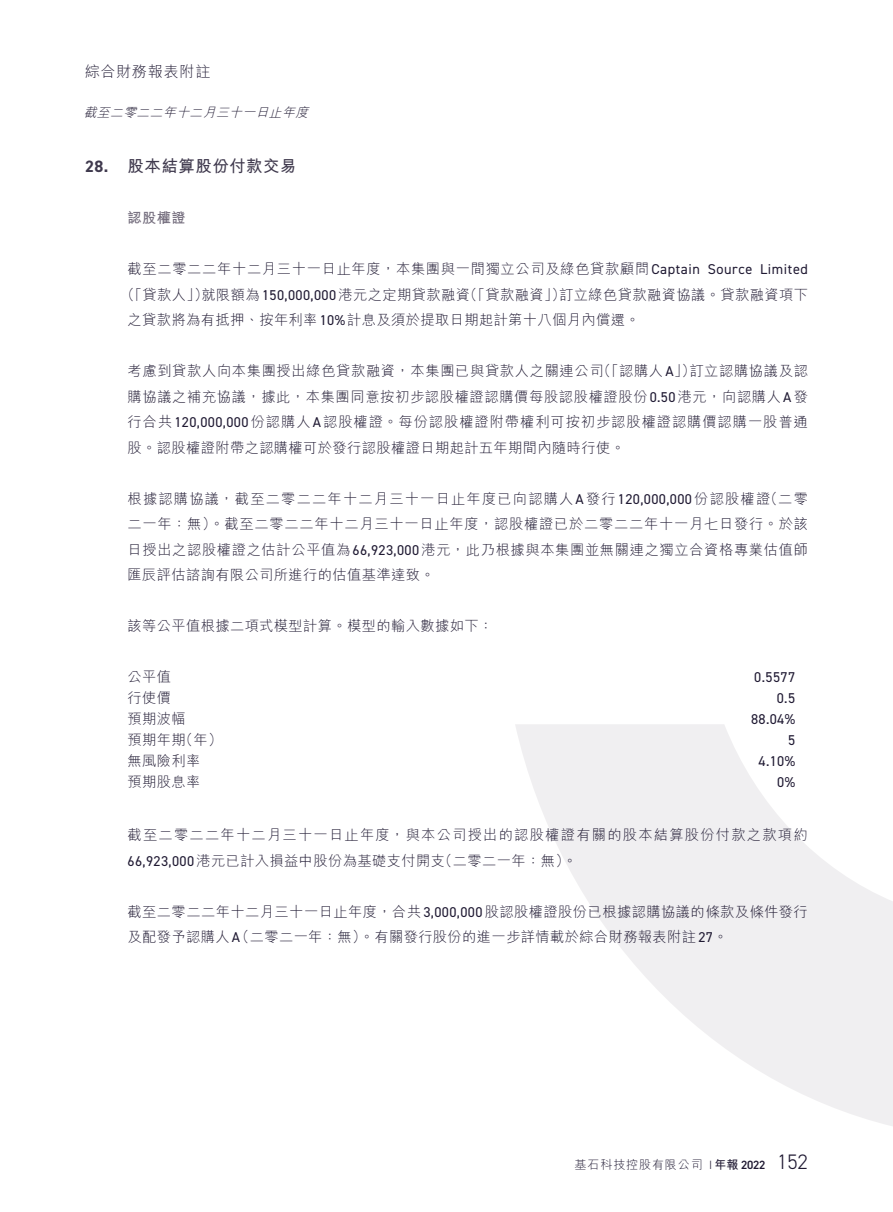
<style>
.page{position:relative;width:893px;height:1212px;background:#fff}
.page>*{position:absolute;margin:0;border:0;box-sizing:border-box;transform-origin:0 0}
.t1{font:700 16.5px "M Hei HK";letter-spacing:.025em;color:#3f394d}
.t2{font:300 15px "M Hei HK";letter-spacing:.055em;color:#201a33}
.t3{font:300 14.25px/25.5px "M Hei HK";letter-spacing:.03em;color:#201a33;text-align:justify}
.t4{font:300 14.25px/25.5px "M Hei HK";letter-spacing:.09em;color:#201a33}
.t5{font:300 14.25px "M Hei HK";letter-spacing:.05em;color:#201a33}
.t6{font:14.25px "DIN2014";letter-spacing:.025em;color:#201a33}
.t7{font:700 14.25px "M Hei HK";color:#746d7d}
.t8{font:italic 300 12.75px "M Hei HK";color:#201a33}
.t9{font:300 12px "M Hei HK";letter-spacing:.075em;color:#201a33}
.s1{font-family:"DIN2014"}
.s2{font-family:"DIN2014";font-weight:400}
.s3{font-weight:700}
.s4{font-family:"DIN2014";font-weight:600}
.s5{font-family:"DIN2014";font-size:21px}
</style>
<div class="page">
<svg style="left:515px;top:724px;width:378px;height:402px;fill:#f0eff1"></svg>
<p class="t2" style="left:85px;top:64px;width:127px">綜合財務報表附註</p>
<p class="t8" style="left:84px;top:106px;width:229px">截至二零二二年十二月三十一日止年度</p>
<p class="t1" style="left:85px;top:154px;width:213px"><span class="s1">28.</span> 股本結算股份付款交易</p>
<p class="t7" style="left:128px;top:207px;width:60px">認股權證</p>
<p class="t5" style="left:128px;top:262px;width:682px">截至二零二二年十二月三十一日止年度，本集團與一間獨立公司及綠色貸款顧問<span class="s2">Captain Source Limited</span></p>
<p class="t3" style="left:120px;top:281px;width:689px">（「貸款人」）就限額為<span class="s2">150,000,000</span>港元之定期貸款融資（「貸款融資」）訂立綠色貸款融資協議。貸款融資項下</p>
<p class="t3" style="left:128px;top:307px;width:514px">之貸款將為有抵押、按年利率<span class="s2">10%</span>計息及須於提取日期起計第十八個月內償還。</p>
<p class="t3" style="left:128px;top:358px;width:682px">考慮到貸款人向本集團授出綠色貸款融資，本集團已與貸款人之關連公司（「認購人<span class="s2">A</span>」）訂立認購協議及認購協議之補充協議，據此，本集團同意按初步認股權證認購價每股認股權證股份<span class="s2">0.50</span>港元，向認購人<span class="s2">A</span>發行合共<span class="s2">120,000,000</span>份認購人<span class="s2">A</span>認股權證。每份認股權證附帶權利可按初步認股權證認購價認購一股普通股。認股權證附帶之認購權可於發行認股權證日期起計五年期間內隨時行使。</p>
<p class="t3" style="left:128px;top:485px;width:682px">根據認購協議，截至二零二二年十二月三十一日止年度已向認購人<span class="s2">A</span>發行<span class="s2">120,000,000</span>份認股權證（二零二一年：無）。截至二零二二年十二月三十一日止年度，認股權證已於二零二二年十一月七日發行。於該日授出之認股權證之估計公平值為<span class="s2">66,923,000</span>港元，此乃根據與本集團並無關連之獨立合資格專業估值師匯辰評估諮詢有限公司所進行的估值基準達致。</p>
<p class="t3" style="left:128px;top:613px;width:367px">該等公平值根據二項式模型計算。模型的輸入數據如下：</p>
<p class="t3" style="left:128px;top:664px;width:45px">公平值</p>
<p class="t6" style="left:754px;top:668px;width:42px">0.5577</p>
<p class="t3" style="left:128px;top:685px;width:45px">行使價</p>
<p class="t6" style="left:777px;top:689px;width:20px">0.5</p>
<p class="t3" style="left:128px;top:706px;width:60px">預期波幅</p>
<p class="t6" style="left:751px;top:710px;width:46px">88.04%</p>
<p class="t3" style="left:128px;top:727px;width:96px">預期年期（年）</p>
<p class="t6" style="left:788px;top:731px;width:9px">5</p>
<p class="t3" style="left:128px;top:748px;width:74px">無風險利率</p>
<p class="t6" style="left:758px;top:752px;width:38px">4.10%</p>
<p class="t3" style="left:128px;top:769px;width:74px">預期股息率</p>
<p class="t6" style="left:777px;top:773px;width:19px">0%</p>
<p class="t4" style="left:128px;top:822px;width:682px">截至二零二二年十二月三十一日止年度，與本公司授出的認股權證有關的股本結算股份付款之款項約<br><span class="s2">66,923,000</span>港元已計入損益中股份為基礎支付開支（二零二一年：無）。</p>
<p class="t3" style="left:128px;top:899px;width:682px">截至二零二二年十二月三十一日止年度，合共<span class="s2">3,000,000</span>股認股權證股份已根據認購協議的條款及條件發行及配發予認購人<span class="s2">A</span>（二零二一年：無）。有關發行股份的進一步詳情載於綜合財務報表附註<span class="s2">27</span>。</p>
<p class="t9" style="left:575px;top:1158px;width:235px">基石科技控股有限公司 <span class="s1">I</span> <span class="s3">年報</span> <span class="s4">2022</span> <span class="s5">152</span></p>
</div>
